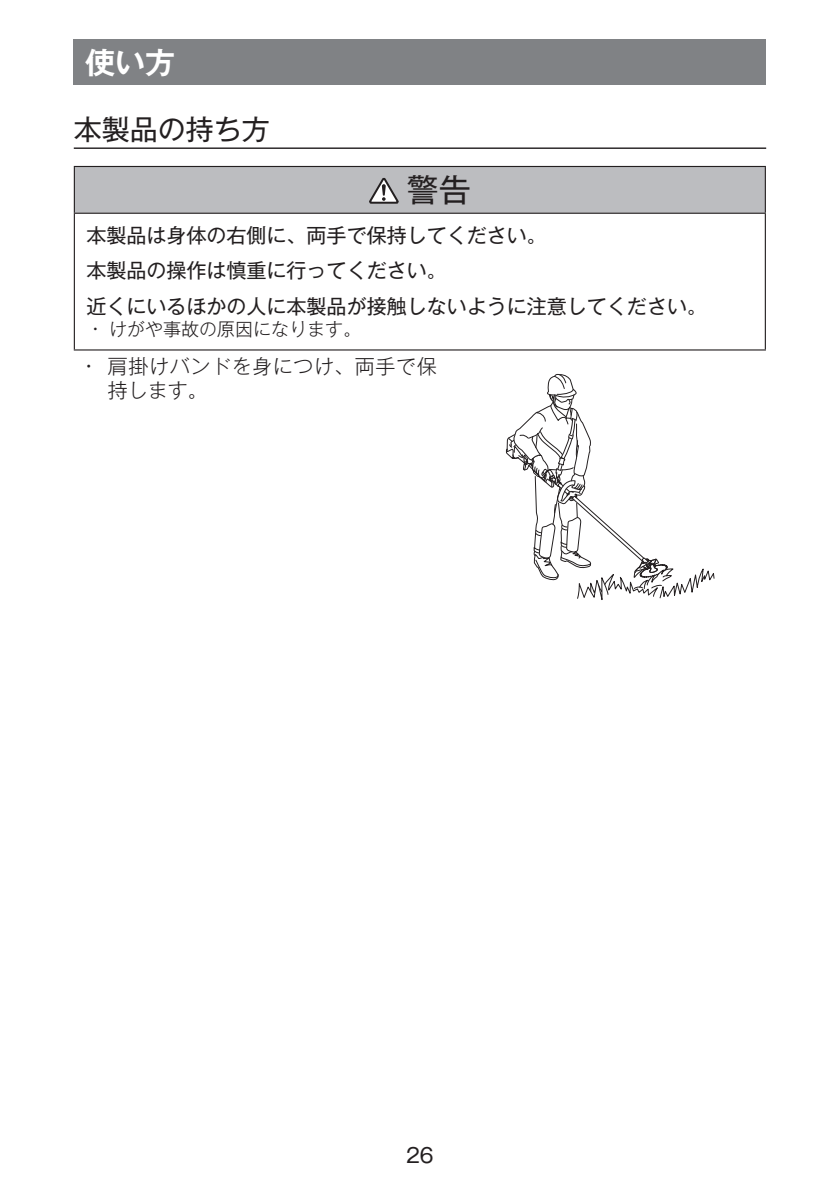
<style>
.page{position:relative;width:840px;height:1191px;background:#fff}
.page>*{position:absolute;margin:0;border:0;box-sizing:border-box;transform-origin:0 0}
.t1{font:32px "Gothic MB101 Pro";color:#231f20}
.t2{font:700 30px "Gothic MB101 Pro De";color:#fff}
.t3{font:28px "Gothic MB101 Pro";color:#231f20}
.t4{font:20px/35.4px "Gothic MB101 Pro";color:#231f20}
.t5{font:300 20px/24px "Gothic MB101 Pro";letter-spacing:.03em;color:#231f20}
.t6{font:300 18px "Gothic MB101 Pro";color:#231f20}
</style>
<div class="page">
<div style="left:74px;top:40px;width:691px;height:45px;background:#808285"></div>
<hr style="left:74px;top:147px;width:691px;height:2px;background:#231f20">
<div style="left:74px;top:166px;width:690px;height:47px;background:#bcbdc0"></div>
<hr style="left:74px;top:214px;width:1px;height:135px;background:#231f20">
<hr style="left:764px;top:214px;width:1px;height:135px;background:#231f20">
<hr style="left:74px;top:166px;width:691px;height:1px;background:#231f20">
<hr style="left:74px;top:167px;width:1px;height:46px;background:#231f20">
<hr style="left:764px;top:167px;width:1px;height:46px;background:#231f20">
<hr style="left:74px;top:213px;width:691px;height:1px;background:#231f20">
<hr style="left:74px;top:349px;width:691px;height:1px;background:#231f20">
<svg style="left:369px;top:178px;width:29px;height:26px"></svg>
<svg style="left:505px;top:373px;width:209px;height:227px"></svg>
<h2 class="t2" style="left:85px;top:38px;width:91px">使い方</h2>
<h3 class="t3" style="left:74px;top:106px;width:197px">本製品の持ち方</h3>
<h1 class="t1" style="left:406px;top:163px;width:65px">警告</h1>
<p class="t4" style="left:86px;top:215px;width:621px">本製品は身体の右側に、両手で保持してください。<br>本製品の操作は慎重に行ってください。<br>近くにいるほかの人に本製品が接触しないように注意してください。</p>
<p class="t6" style="left:92px;top:314px;width:271px">• けがや事故の原因になります。</p>
<p class="t5" style="left:108px;top:351px;width:330px;text-indent:-23px">• 肩掛けバンドを身につけ、両手で保持します。</p>
<p class="t4" style="left:406px;top:1135px;width:29px">26</p>
</div>
